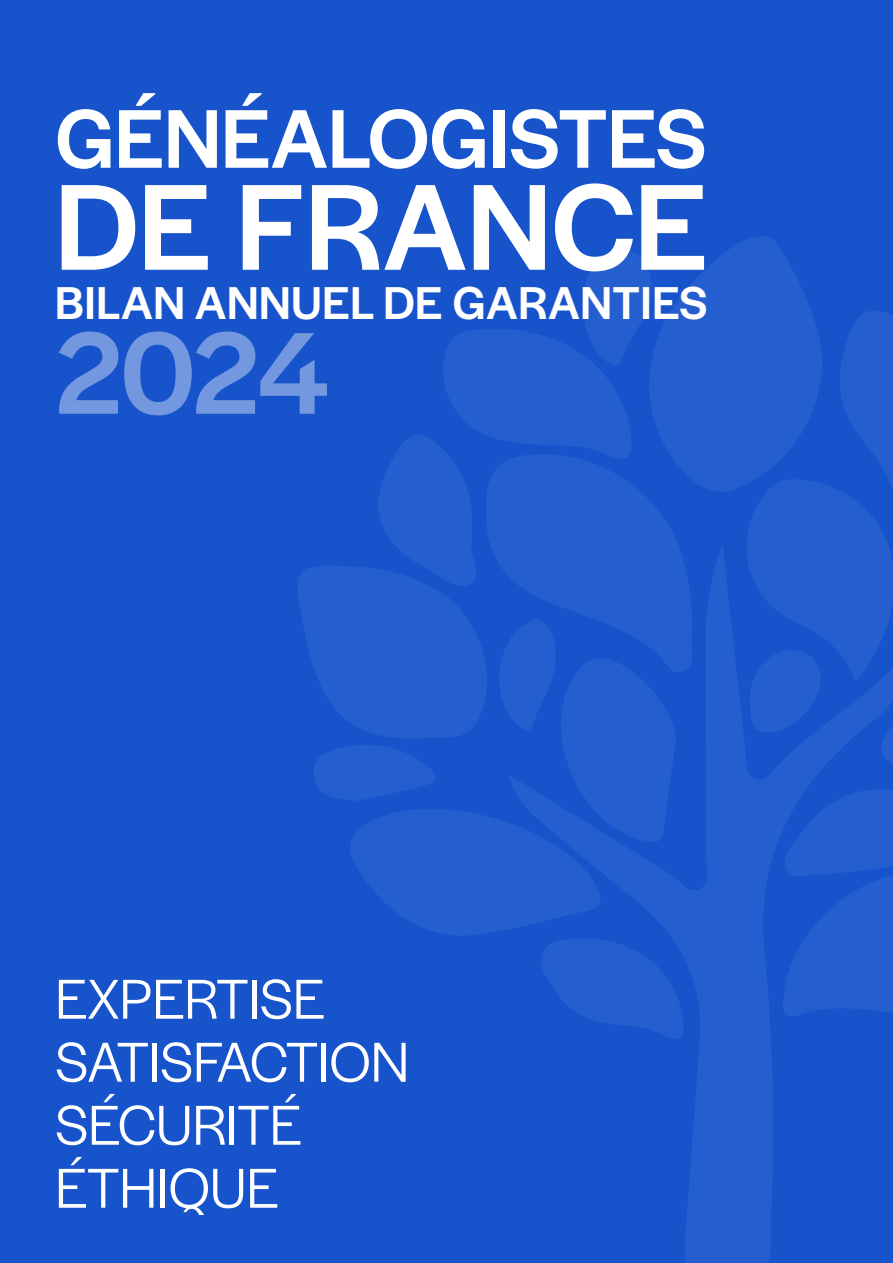
<style>
.page{position:relative;width:893px;height:1263px;background:#1754cc}
.page>*{position:absolute;margin:0;border:0;box-sizing:border-box;transform-origin:0 0}
.t1{font:500 127.5px "Halyard Display";color:#fff}
.t2{font:500 121.5px "Halyard Display";color:#7498e0}
.t3{font:500 86.7px "Halyard Display";color:#fff}
.t4{font:58.5px/63px "Halyard Display";letter-spacing:-.005em;color:#fff}
.t5{font:500 48px "Halyard Display";letter-spacing:.01em;color:#fff}
</style>
<div class="page">
<svg style="left:686px;top:236px;width:123px;height:255px;fill:#255ecf"></svg>
<svg style="left:685px;top:547px;width:88px;height:716px;fill:#255ecf"></svg>
<svg style="left:686px;top:447px;width:11px;height:231px"></svg>
<svg style="left:731px;top:306px;width:162px;height:715px"></svg>
<svg style="left:298px;top:251px;width:388px;height:794px"></svg>
<h3 class="t3" style="left:55px;top:77px;width:653px">GÉNÉALOGISTES</h3>
<h1 class="t1" style="left:55px;top:136px;width:654px">DE FRANCE</h1>
<p class="t5" style="left:55px;top:269px;width:654px">BILAN ANNUEL DE GARANTIES</p>
<h2 class="t2" style="left:55px;top:287px;width:276px">2024</h2>
<p class="t4" style="left:55px;top:964px;width:355px">EXPERTISE<br>SATISFACTION<br>SÉCURITÉ<br>ÉTHIQUE</p>
</div>
